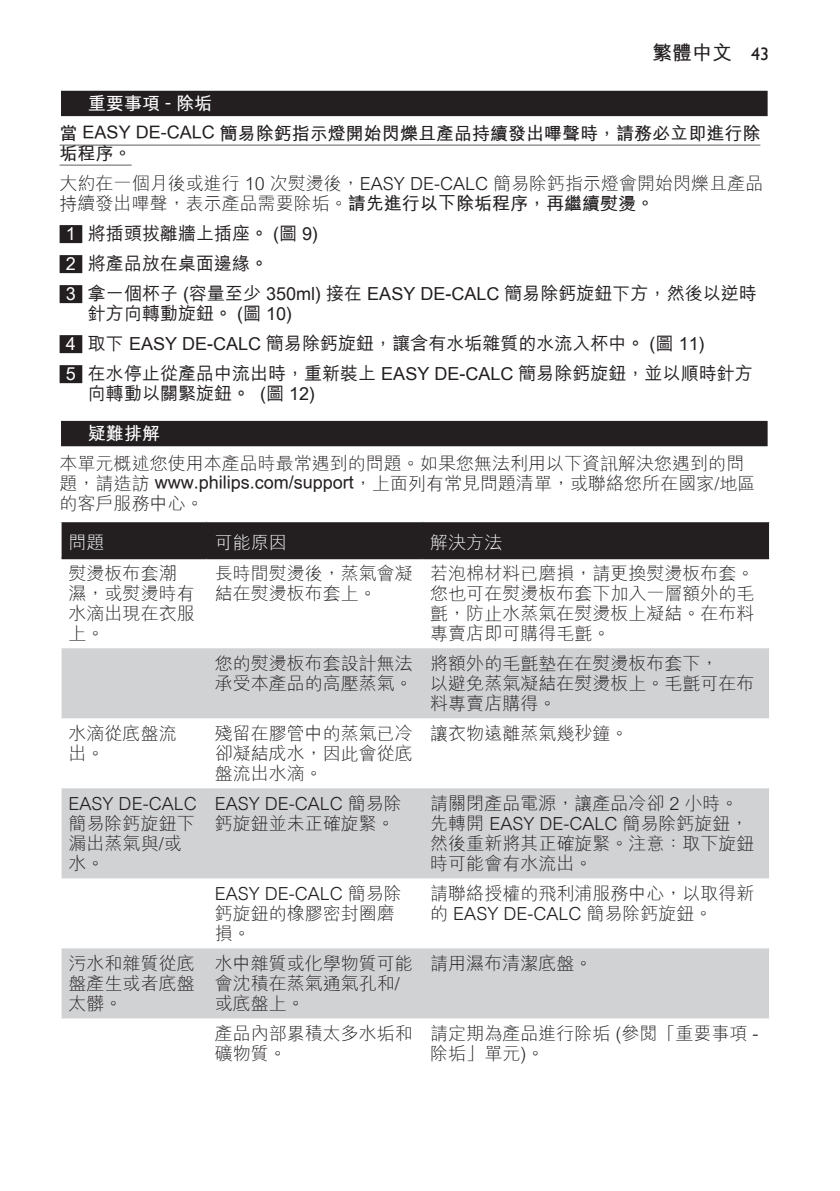
<style>
.page{position:relative;width:840px;height:1191px;background:#fff}
.page>*{position:absolute;margin:0;border:0;box-sizing:border-box;transform-origin:0 0}
.t1{font:700 20px "M Hei B5";color:#231f20}
.t2{font:300 18px/20px "M Hei B5";color:#231f20}
.t3{font:500 18px/30px "M Hei B5";color:#231f20}
.t4{font:700 18px/20px "M Hei B5";color:#231f20}
.t5{font:700 18px "M Hei B5";color:#fff}
.t6{font:300 18px "M Hei B5";color:#fff}
.s1{font-family:"Gill Sans Alt One WGL";font-weight:400;font-size:18px}
.s2{font-weight:700}
.s3{color:#fff}
</style>
<div class="page">
<div style="left:60px;top:90px;width:708px;height:28px;background:#e4e3e3"></div>
<div style="left:61px;top:91px;width:706px;height:25px;background:#231f20"></div>
<hr style="left:60px;top:144px;width:700px;height:2px;background:#939598">
<hr style="left:60px;top:164px;width:72px;height:2px;background:#939598">
<div style="left:60px;top:225px;width:22px;height:18px;background:#231f20"></div>
<div style="left:60px;top:255px;width:22px;height:18px;background:#231f20"></div>
<div style="left:60px;top:285px;width:22px;height:18px;background:#231f20"></div>
<div style="left:60px;top:335px;width:22px;height:18px;background:#231f20"></div>
<div style="left:60px;top:365px;width:22px;height:18px;background:#231f20"></div>
<div style="left:60px;top:420px;width:708px;height:28px;background:#c4c3c3"></div>
<div style="left:61px;top:421px;width:706px;height:25px;background:#231f20"></div>
<div style="left:62px;top:522px;width:706px;height:35px;background:#231f20"></div>
<svg style="left:62px;top:648px;width:706px;height:370px;fill:#d1d2d4"></svg>
<hr style="left:62px;top:557px;width:144px;height:2px;background:#231f20">
<hr style="left:206px;top:557px;width:216px;height:2px;background:#231f20">
<hr style="left:422px;top:557px;width:346px;height:2px;background:#231f20">
<p class="t1" style="left:651px;top:43px;width:118px">繁體中文 <span class="s1">43</span></p>
<p class="t5" style="left:88px;top:94px;width:126px">重要事項 - 除垢</p>
<p class="t4" style="left:60px;top:123px;width:702px">當 EASY DE-CALC 簡易除鈣指示燈開始閃爍且產品持續發出嗶聲時，請務必立即進行除垢程序。</p>
<p class="t2" style="left:60px;top:174px;width:705px">大約在一個月後或進行 10 次熨燙後，EASY DE-CALC 簡易除鈣指示燈會開始閃爍且產品持續發出嗶聲，表示產品需要除垢。<span class="s2">請先進行以下除垢程序，再繼續熨燙。</span></p>
<p class="t3" style="left:66px;top:219px;width:692px"><span class="s3">1</span> 將插頭拔離牆上插座。 (圖 9)<br><span class="s3">2</span> 將產品放在桌面邊緣。<br><span class="s3">3</span> 拿一個杯子 (容量至少 350ml) 接在 EASY DE-CALC 簡易除鈣旋鈕下方，然後以逆時</p>
<p class="t3" style="left:66px;top:299px;width:688px;text-indent:22px">針方向轉動旋鈕。 (圖 10)<br><span class="s3">4</span> 取下 EASY DE-CALC 簡易除鈣旋鈕，讓含有水垢雜質的水流入杯中。 (圖 11)<br><span class="s3">5</span> 在水停止從產品中流出時，重新裝上 EASY DE-CALC 簡易除鈣旋鈕，並以順時針方</p>
<p class="t3" style="left:88px;top:379px;width:229px">向轉動以關緊旋鈕。 (圖 12)</p>
<p class="t5" style="left:88px;top:424px;width:73px">疑難排解</p>
<p class="t2" style="left:60px;top:454px;width:697px">本單元概述您使用本產品時最常遇到的問題。如果您無法利用以下資訊解決您遇到的問題，請造訪 <span class="s2">www.philips.com/support</span>，上面列有常見問題清單，或聯絡您所在國家/地區的客戶服務中心。</p>
<p class="t6" style="left:69px;top:533px;width:37px">問題</p>
<p class="t6" style="left:214px;top:533px;width:73px">可能原因</p>
<p class="t6" style="left:430px;top:533px;width:73px">解決方法</p>
<p class="t2" style="left:69px;top:564px;width:127px">熨燙板布套潮濕，或熨燙時有水滴出現在衣服上。</p>
<p class="t2" style="left:214px;top:564px;width:199px">長時間熨燙後，蒸氣會凝結在熨燙板布套上。</p>
<p class="t2" style="left:430px;top:564px;width:325px;text-align:justify">若泡棉材料已磨損，請更換熨燙板布套。您也可在熨燙板布套下加入一層額外的毛氈，防止水蒸氣在熨燙板上凝結。在布料專賣店即可購得毛氈。</p>
<p class="t2" style="left:214px;top:654px;width:200px">您的熨燙板布套設計無法承受本產品的高壓蒸氣。</p>
<p class="t2" style="left:430px;top:654px;width:325px">將額外的毛氈墊在在熨燙板布套下，<br>以避免蒸氣凝結在熨燙板上。毛氈可在布料專賣店購得。</p>
<p class="t2" style="left:69px;top:724px;width:109px">水滴從底盤流出。</p>
<p class="t2" style="left:214px;top:724px;width:199px;text-align:justify">殘留在膠管中的蒸氣已冷卻凝結成水，因此會從底盤流出水滴。</p>
<p class="t2" style="left:430px;top:724px;width:199px">讓衣物遠離蒸氣幾秒鐘。</p>
<p class="t2" style="left:69px;top:794px;width:129px">EASY DE-CALC簡易除鈣旋鈕下漏出蒸氣與/或水。</p>
<p class="t2" style="left:214px;top:794px;width:189px">EASY DE-CALC 簡易除鈣旋鈕並未正確旋緊。</p>
<p class="t2" style="left:430px;top:794px;width:325px">請關閉產品電源，讓產品冷卻 2 小時。先轉開 EASY DE-CALC 簡易除鈣旋鈕，然後重新將其正確旋緊。注意：取下旋鈕時可能會有水流出。</p>
<p class="t2" style="left:214px;top:884px;width:189px">EASY DE-CALC 簡易除鈣旋鈕的橡膠密封圈磨損。</p>
<p class="t2" style="left:430px;top:884px;width:325px">請聯絡授權的飛利浦服務中心，以取得新的 EASY DE-CALC 簡易除鈣旋鈕。</p>
<p class="t2" style="left:69px;top:954px;width:127px;text-align:justify">污水和雜質從底盤產生或者底盤太髒。</p>
<p class="t2" style="left:214px;top:954px;width:199px">水中雜質或化學物質可能會沈積在蒸氣通氣孔和/或底盤上。</p>
<p class="t2" style="left:430px;top:954px;width:163px">請用濕布清潔底盤。</p>
<p class="t2" style="left:214px;top:1024px;width:200px">產品內部累積太多水垢和礦物質。</p>
<p class="t2" style="left:430px;top:1024px;width:329px">請定期為產品進行除垢 (參閱「重要事項 -除垢」單元)。</p>
</div>
